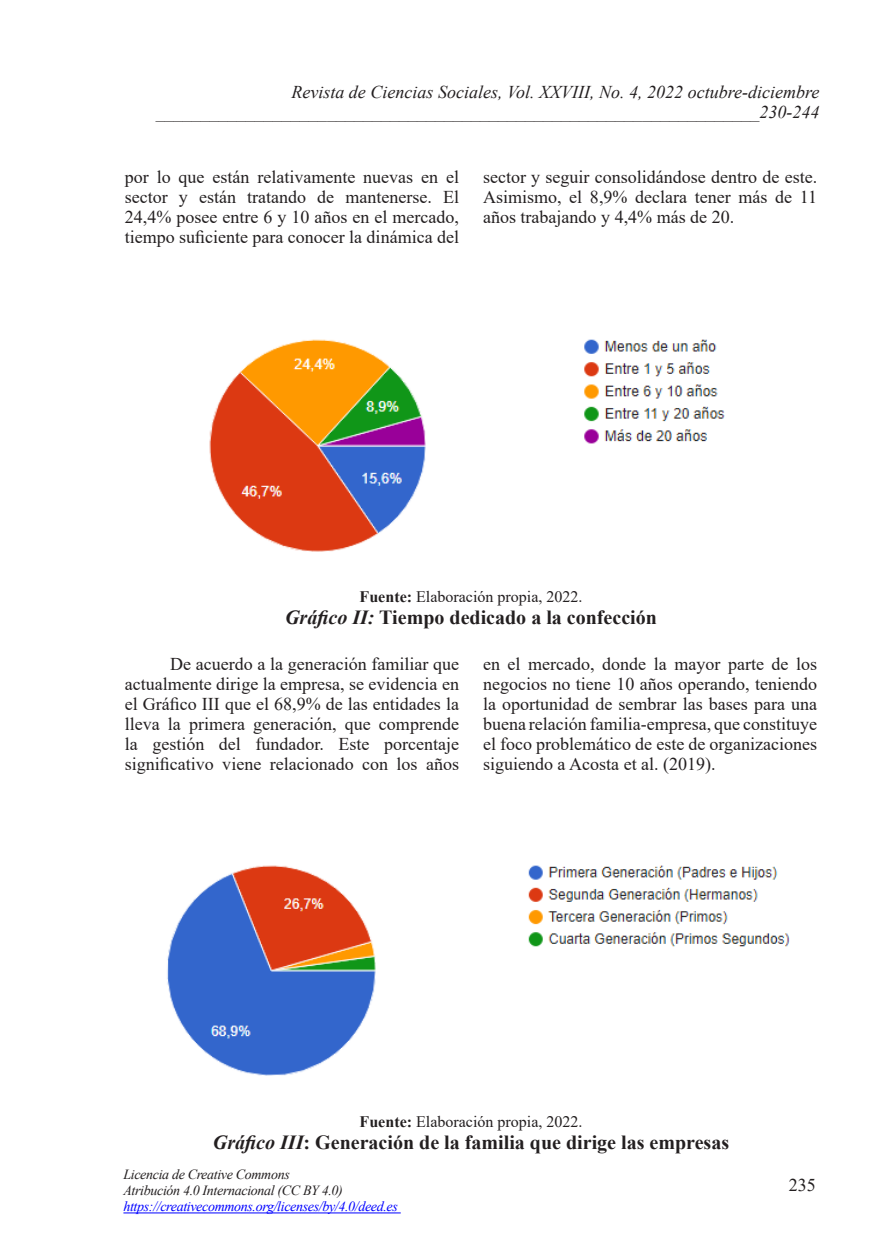
<style>
.page{position:relative;width:874px;height:1259px;background:#fff}
.page>*{position:absolute;margin:0;border:0;box-sizing:border-box;transform-origin:0 0}
.t1{font:700 20px "Times New Roman";color:#231f20}
.t2{font:18px/20px "Times New Roman";color:#231f20;text-align:justify}
.t3{font:italic 18px/20px "Times New Roman";color:#231f20;text-align:right}
.t4{font:16px "Times New Roman";color:#231f20}
.t5{font:italic 14px/16px "Times New Roman";letter-spacing:-.025em;color:#231f20}
.t6{font:italic 14px "Times New Roman";letter-spacing:-.025em;color:#00f}
.s1{font-weight:700}
.s2{font-style:italic}
</style>
<div class="page">
<hr style="left:123px;top:1212px;width:277px;height:1px;background:#00f">
<img style="left:209px;top:339px;width:516px;height:213px">
<img style="left:167px;top:865px;width:623px;height:211px">
<p class="t3" style="left:156px;top:81px;width:664px">Revista de Ciencias Sociales, Vol. XXVIII, No. 4, 2022 octubre-diciembre ___________________________________________________________________230-244</p>
<p class="t2" style="left:125px;top:166px;width:335px">por lo que están relativamente nuevas en el sector y están tratando de mantenerse. El 24,4% posee entre 6 y 10 años en el mercado, tiempo suficiente para conocer la dinámica del</p>
<p class="t2" style="left:483px;top:166px;width:335px">sector y seguir consolidándose dentro de este.<br>Asimismo, el 8,9% declara tener más de 11 años trabajando y 4,4% más de 20.</p>
<p class="t4" style="left:359px;top:585px;width:224px"><span class="s1">Fuente:</span> Elaboración propia, 2022.</p>
<p class="t1" style="left:285px;top:603px;width:373px"><span class="s2">Gráfico II:</span> Tiempo dedicado a la confección</p>
<p class="t2" style="left:125px;top:654px;width:335px;text-indent:45px">De acuerdo a la generación familiar que actualmente dirige la empresa, se evidencia en el Gráfico III que el 68,9% de las entidades la lleva la primera generación, que comprende la gestión del fundador. Este porcentaje significativo viene relacionado con los años</p>
<p class="t2" style="left:483px;top:653px;width:335px">en el mercado, donde la mayor parte de los negocios no tiene 10 años operando, teniendo la oportunidad de sembrar las bases para una buena relación familia-empresa, que constituye el foco problemático de este de organizaciones siguiendo a Acosta et al. (2019).</p>
<p class="t4" style="left:359px;top:1110px;width:224px"><span class="s1">Fuente:</span> Elaboración propia, 2022.</p>
<p class="t1" style="left:213px;top:1128px;width:517px"><span class="s2">Gráfico III</span>: Generación de la familia que dirige las empresas</p>
<p class="t5" style="left:123px;top:1166px;width:221px">Licencia de Creative Commons<br>Atribución 4.0 Internacional (CC BY 4.0)</p>
<p class="t6" style="left:123px;top:1197px;width:276px">https://creativecommons.org/licenses/by/4.0/deed.es</p>
<p class="t2" style="left:788px;top:1174px;width:28px">235</p>
</div>
